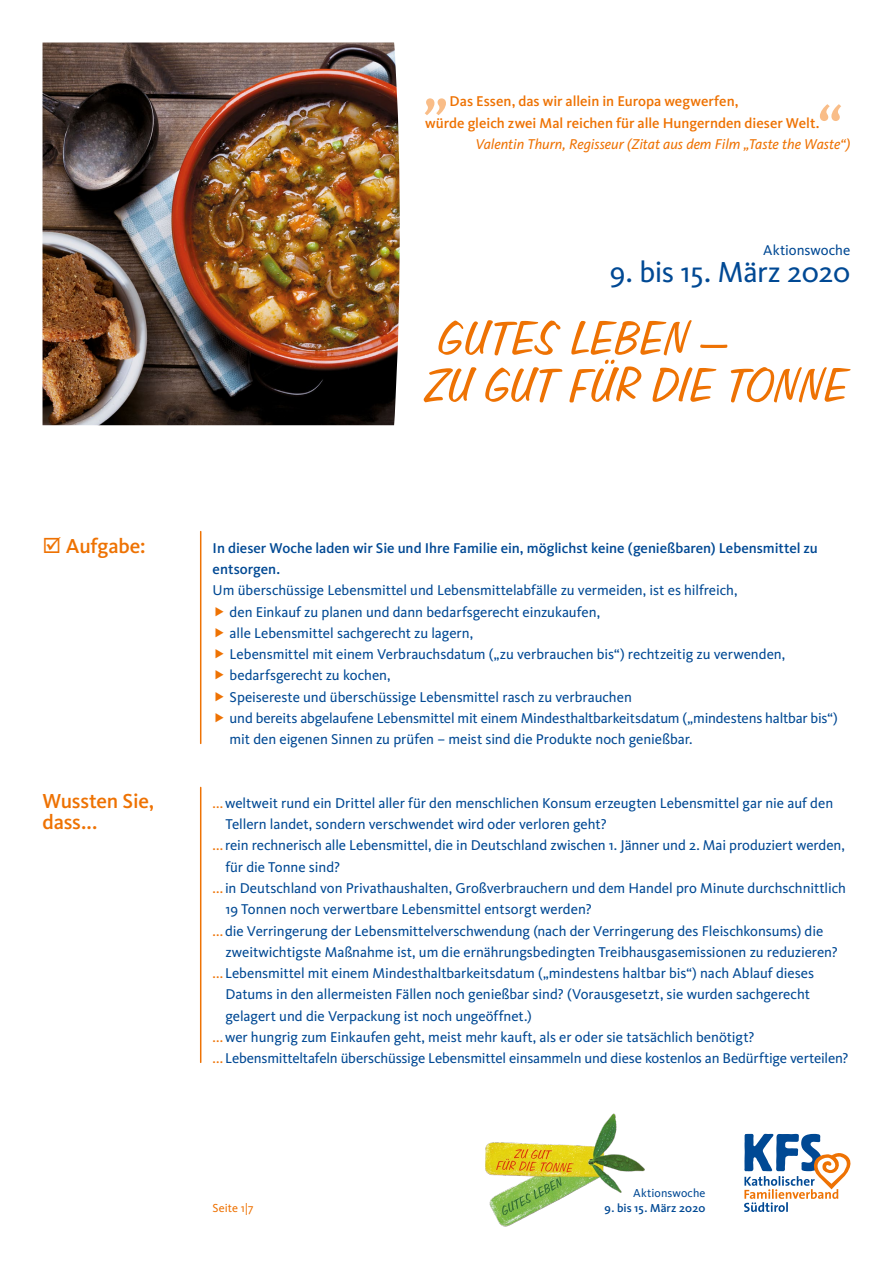
<style>
.page{position:relative;width:893px;height:1263px;background:#fff}
.page>*{position:absolute;margin:0;border:0;box-sizing:border-box;transform-origin:0 0}
.t1{font:italic 500 60px "Kievit";color:#f9bd88}
.t2{font:54px/47.1px "Freehand 575 BT Regular B";letter-spacing:-.015em;color:#ee7203}
.t3{font:30px "Kievit";letter-spacing:-.005em;color:#004994}
.t4{font:500 21px/21.3px "Kievit";letter-spacing:-.01em;color:#ee7203}
.t5{font:14.7px/21.3px "Kievit";letter-spacing:-.005em;color:#004994}
.t6{font:500 14.7px/21.3px "Kievit";letter-spacing:-.005em;color:#004994}
.t7{font:500 14.7px/21.3px "Kievit";letter-spacing:-.005em;color:#ee7203}
.t8{font:italic 14.7px "Kievit";letter-spacing:-.005em;color:#ee7203}
.t9{font:500 12px "Kievit";letter-spacing:.015em;color:#004994}
.t10{font:12px "Kievit";letter-spacing:.01em;color:#004994}
.t11{font:12px "Kievit";color:#ee7203}
.s1{color:#ee7203}
</style>
<div class="page">
<img style="left:43px;top:43px;width:357px;height:382px">
<hr style="left:200px;top:531px;width:1px;height:212px;background:#ee7203">
<hr style="left:200px;top:787px;width:1px;height:275px;background:#ee7203">
<svg style="left:744px;top:1134px;width:107px;height:78px"></svg>
<img style="left:485px;top:1114px;width:160px;height:113px">
<h3 class="t4" style="left:43px;top:535px;width:105px">☑ Aufgabe:</h3>
<h3 class="t4" style="left:43px;top:790px;width:113px">Wussten Sie, dass...</h3>
<p class="t7" style="left:425px;top:91px;width:396px;text-indent:24px">Das Essen, das wir allein in Europa wegwerfen,<br>würde gleich zwei Mal reichen für alle Hungernden dieser Welt.</p>
<p class="t8" style="left:475px;top:135px;width:376px">Valentin Thurn, Regisseur (Zitat aus dem Film „Taste the Waste“)</p>
<h1 class="t1" style="left:425px;top:50px;width:26px">„</h1>
<h1 class="t1" style="left:815px;top:89px;width:26px">“</h1>
<p class="t5" style="left:763px;top:240px;width:89px">Aktionswoche</p>
<h3 class="t3" style="left:610px;top:255px;width:242px">9. bis 15. März 2020</h3>
<h2 class="t2" style="left:425px;top:315px;width:425px">GUTES LEBEN –<br>ZU GUT FÜR DIE TONNE</h2>
<p class="t6" style="left:213px;top:537px;width:607px">In dieser Woche laden wir Sie und Ihre Familie ein, möglichst keine (genießbaren) Lebensmittel zu entsorgen.</p>
<p class="t5" style="left:230px;top:580px;width:610px;text-indent:-17px">Um überschüssige Lebensmittel und Lebensmittelabfälle zu vermeiden, ist es hilfreich,<br>den Einkauf zu planen und dann bedarfsgerecht einzukaufen,<br>alle Lebensmittel sachgerecht zu lagern,<br>Lebensmittel mit einem Verbrauchsdatum („zu verbrauchen bis“) rechtzeitig zu verwenden, bedarfsgerecht zu kochen,<br>Speisereste und überschüssige Lebensmittel rasch zu verbrauchen<br>und bereits abgelaufene Lebensmittel mit einem Mindesthaltbarkeitsdatum („mindestens haltbar bis“) mit den eigenen Sinnen zu prüfen – meist sind die Produkte noch genießbar.</p>
<p class="t5" style="left:213px;top:792px;width:622px"><span class="s1">...</span>weltweit rund ein Drittel aller für den menschlichen Konsum erzeugten Lebensmittel gar nie auf den</p>
<p class="t5" style="left:225px;top:814px;width:383px">Tellern landet, sondern verschwendet wird oder verloren geht?</p>
<p class="t5" style="left:213px;top:835px;width:634px"><span class="s1">...</span>rein rechnerisch alle Lebensmittel, die in Deutschland zwischen 1. Jänner und 2. Mai produziert werden,</p>
<p class="t5" style="left:225px;top:856px;width:116px">für die Tonne sind?</p>
<p class="t5" style="left:213px;top:877px;width:635px"><span class="s1">...</span>in Deutschland von Privathaushalten, Großverbrauchern und dem Handel pro Minute durchschnittlich</p>
<p class="t5" style="left:225px;top:899px;width:368px">19 Tonnen noch verwertbare Lebensmittel entsorgt werden?</p>
<p class="t5" style="left:213px;top:920px;width:612px"><span class="s1">...</span>die Verringerung der Lebensmittelverschwendung (nach der Verringerung des Fleischkonsums) die</p>
<p class="t5" style="left:225px;top:941px;width:614px">zweitwichtigste Maßnahme ist, um die ernährungsbedingten Treibhausgasemissionen zu reduzieren?</p>
<p class="t5" style="left:213px;top:962px;width:603px"><span class="s1">...</span>Lebensmittel mit einem Mindesthaltbarkeitsdatum („mindestens haltbar bis“) nach Ablauf dieses</p>
<p class="t5" style="left:225px;top:984px;width:586px">Datums in den allermeisten Fällen noch genießbar sind? (Vorausgesetzt, sie wurden sachgerecht</p>
<p class="t5" style="left:225px;top:1005px;width:308px">gelagert und die Verpackung ist noch ungeöffnet.)</p>
<p class="t5" style="left:213px;top:1026px;width:543px"><span class="s1">...</span>wer hungrig zum Einkaufen geht, meist mehr kauft, als er oder sie tatsächlich benötigt?</p>
<p class="t5" style="left:213px;top:1048px;width:637px"><span class="s1">...</span>Lebensmitteltafeln überschüssige Lebensmittel einsammeln und diese kostenlos an Bedürftige verteilen?</p>
<p class="t11" style="left:213px;top:1201px;width:43px">Seite 1|7</p>
<p class="t10" style="left:633px;top:1186px;width:74px">Aktionswoche</p>
<p class="t9" style="left:605px;top:1201px;width:102px">9. bis 15. März 2020</p>
</div>
